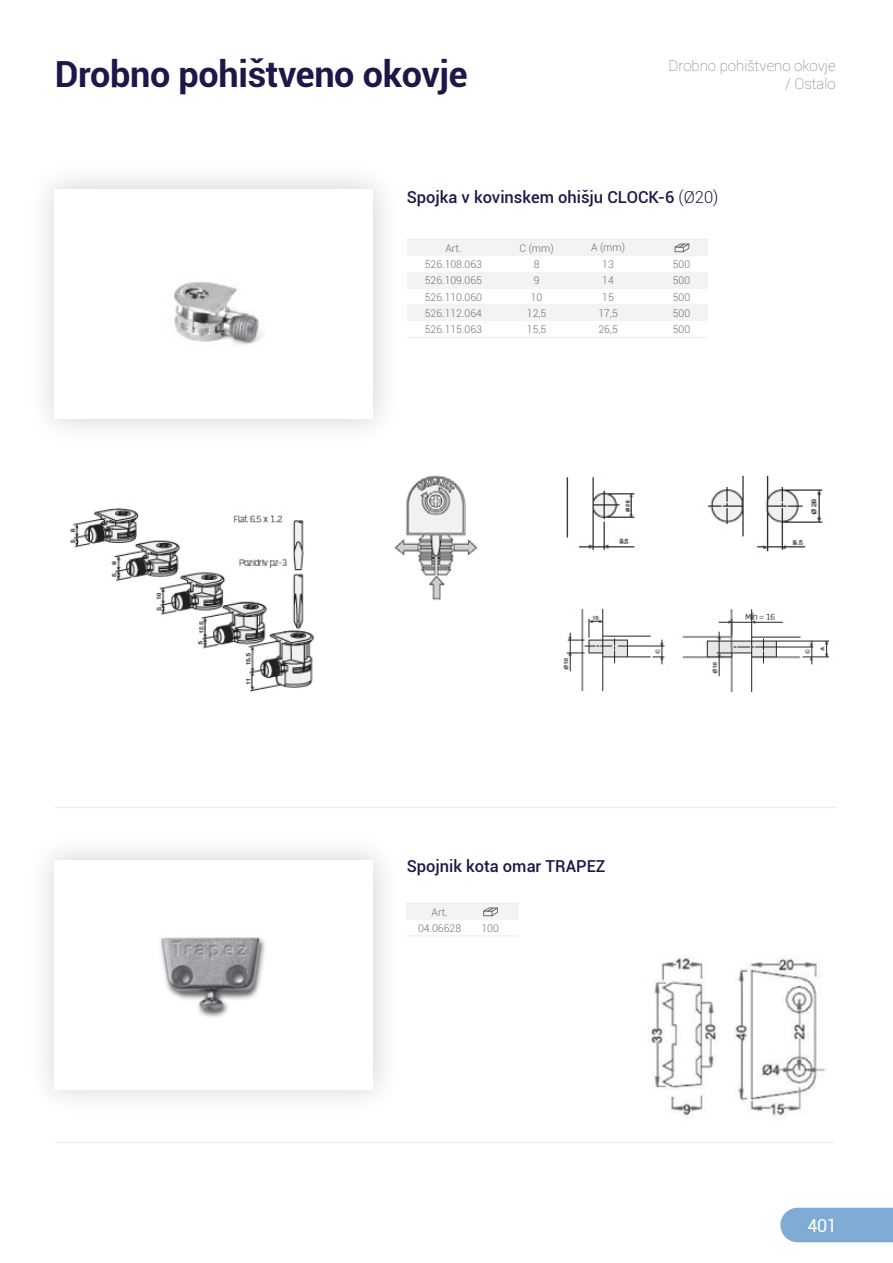
<style>
.page{position:relative;width:893px;height:1263px;background:#fff}
.page>*{position:absolute;margin:0;border:0;box-sizing:border-box;transform-origin:0 0}
.t1{font:700 36px "Roboto";letter-spacing:-.01em;color:#1d1848}
.t2{font:18px "Roboto";color:#fff}
.t3{font:500 16.5px "Roboto";color:#1d1848}
.t4{font:100 15px/18px "Roboto";color:#6d6e70;text-align:right}
.t5{font:300 10.5px/16.4px "Roboto";color:#6d6e70;text-align:center}
.s1{font-weight:300}
</style>
<div class="page">
<div style="left:780px;top:1208px;width:113px;height:34px;background:#7facd5"></div>
<div style="left:407px;top:239px;width:301px;height:17px;background:#f2f3f3"></div>
<div style="left:407px;top:272px;width:301px;height:16px;background:#f2f3f3"></div>
<div style="left:407px;top:305px;width:301px;height:16px;background:#f2f3f3"></div>
<svg style="left:674px;top:243px;width:15px;height:9px"></svg>
<hr style="left:407px;top:239px;width:301px;height:1px;background:#eaebec">
<hr style="left:407px;top:337px;width:301px;height:1px;background:#eaebec">
<img style="left:167px;top:279px;width:99px;height:68px">
<img style="left:70px;top:508px;width:244px;height:184px">
<img style="left:394px;top:475px;width:84px;height:126px">
<img style="left:566px;top:475px;width:257px;height:77px">
<img style="left:563px;top:608px;width:267px;height:84px">
<img style="left:651px;top:957px;width:175px;height:161px">
<img style="left:158px;top:936px;width:108px;height:83px">
<div style="left:407px;top:903px;width:112px;height:16px;background:#f2f3f3"></div>
<svg style="left:483px;top:907px;width:15px;height:9px"></svg>
<hr style="left:407px;top:903px;width:112px;height:1px;background:#eaebec">
<hr style="left:407px;top:935px;width:112px;height:1px;background:#eaebec">
<hr style="left:55px;top:807px;width:781px;height:1px;background:#eaebec">
<hr style="left:55px;top:1142px;width:779px;height:1px;background:#eaebec">
<h1 class="t1" style="left:55px;top:48px;width:414px">Drobno pohištveno okovje</h1>
<h3 class="t4" style="left:668px;top:56px;width:169px">Drobno pohištveno okovje / Ostalo</h3>
<h3 class="t3" style="left:407px;top:185px;width:313px">Spojka v kovinskem ohišju CLOCK-6 <span class="s1">(Ø20)</span></h3>
<p class="t5" style="left:519px;top:239px;width:36px">C (mm)<br>8<br>9<br>10<br>12,5<br>15,5</p>
<p class="t5" style="left:425px;top:239px;width:59px">Art.<br>526.108.063<br>526.109.065<br>526.110.060<br>526.112.064<br>526.115.063</p>
<p class="t5" style="left:591px;top:239px;width:36px">A (mm)<br>13<br>14<br>15<br>17,5<br>26,5</p>
<p class="t5" style="left:673px;top:256px;width:19px;text-align:justify">500<br>500<br>500<br>500<br>500</p>
<h3 class="t3" style="left:407px;top:855px;width:200px">Spojnik kota omar TRAPEZ</h3>
<p class="t5" style="left:418px;top:903px;width:45px">Art.<br>04.06628</p>
<p class="t5" style="left:481px;top:919px;width:19px">100</p>
<h2 class="t2" style="left:807px;top:1213px;width:31px">401</h2>
</div>
